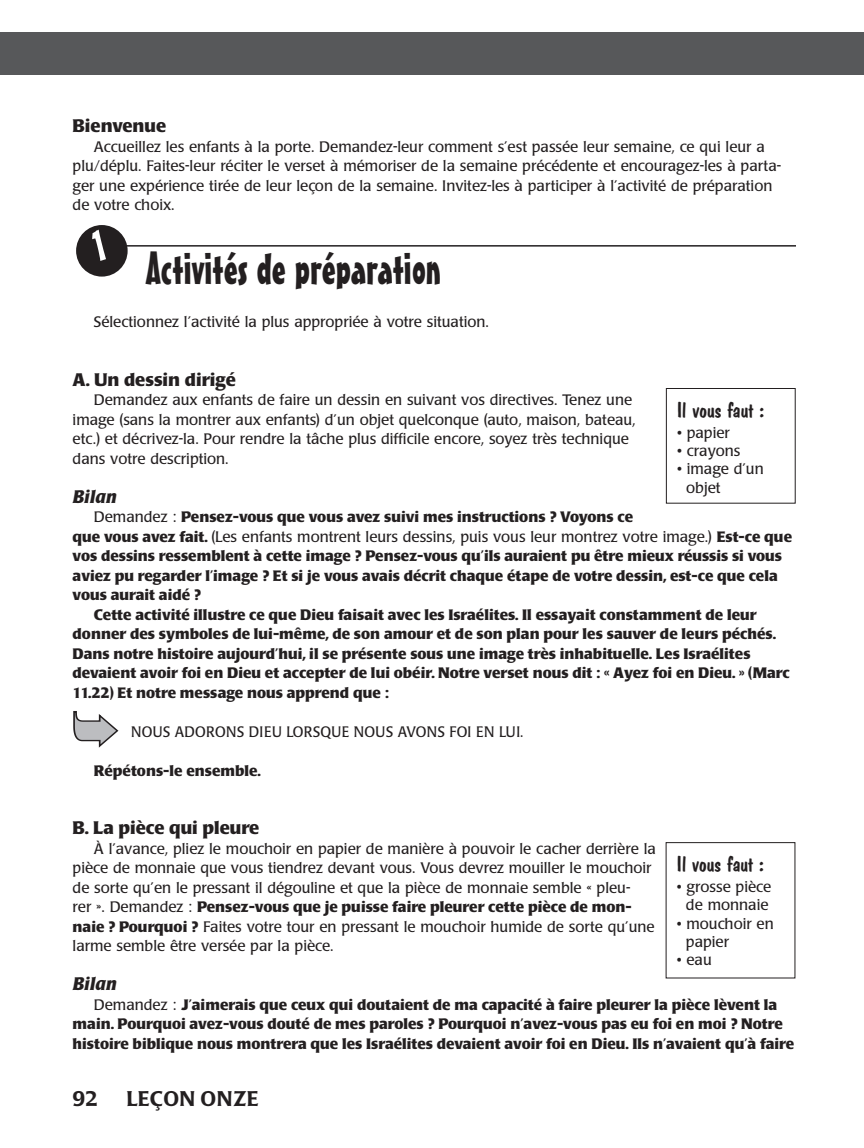
<style>
.page{position:relative;width:864px;height:1148px;background:#fff}
.page>*{position:absolute;margin:0;border:0;box-sizing:border-box;transform-origin:0 0}
.t1{font:45px "Mister Earl BT";color:#231f20}
.t2{font:21px "Dom Casual D";color:#231f20;scale:1.05 1}
.t3{font:500 21px "Poppl Laudatio";letter-spacing:.02em;color:#231f20}
.t4{font:700 18px "Poppl Laudatio";color:#231f20}
.t5{font:italic 700 18px "Poppl Laudatio";color:#231f20}
.t6{font:15px/19.5px "Poppl Laudatio";color:#231f20}
.t7{font:700 15px/19.5px "Poppl Laudatio";color:#231f20}
.t8{font:15px "Poppl Laudatio";letter-spacing:.02em;color:#231f20;scale:.95 1}
.s1{font-weight:400}
.s2{font-weight:700}
</style>
<div class="page">
<div style="left:76px;top:225px;width:52px;height:51px;background:#231f20;border-radius:50%"></div>
<hr style="left:125px;top:245px;width:671px;height:1px;background:#231f20">
<div style="left:0;top:32px;width:864px;height:42px;background:#57585a"></div>
<div style="left:666px;top:388px;width:130px;height:115px;border:1px solid #231f20"></div>
<svg style="left:73px;top:711px;width:45px;height:36px"></svg>
<p class="t4" style="left:73px;top:119px;width:95px">Bienvenue</p>
<p class="t6" style="left:73px;top:138px;width:710px;text-indent:21px">Accueillez les enfants à la porte. Demandez-leur comment s’est passée leur semaine, ce qui leur a plu/déplu. Faites-leur réciter le verset à mémoriser de la semaine précédente et encouragez-les à parta&shy;ger une expérience tirée de leur leçon de la semaine. Invitez-les à participer à l’activité de préparation de votre choix.</p>
<h1 class="t1" style="left:146px;top:252px;width:297px">Activités de préparation</h1>
<p class="t6" style="left:94px;top:314px;width:397px">Sélectionnez l’activité la plus appropriée à votre situation.</p>
<p class="t4" style="left:73px;top:372px;width:165px">A. Un dessin dirigé</p>
<p class="t6" style="left:73px;top:392px;width:565px;text-indent:21px">Demandez aux enfants de faire un dessin en suivant vos directives. Tenez une image (sans la montrer aux enfants) d’un objet quelconque (auto, maison, bateau, etc.) et décrivez-la. Pour rendre la tâche plus difficile encore, soyez très technique dans votre description.</p>
<p class="t5" style="left:73px;top:489px;width:46px">Bilan</p>
<p class="t7" style="left:94px;top:509px;width:541px"><span class="s1">Demandez :</span> Pensez-vous que vous avez suivi mes instructions ? Voyons ce</p>
<p class="t6" style="left:73px;top:528px;width:721px"><span class="s2">que vous avez fait.</span> (Les enfants montrent leurs dessins, puis vous leur montrez votre image.) <span class="s2">Est-ce que</span></p>
<p class="t7" style="left:73px;top:548px;width:711px">vos dessins ressemblent à cette image ? Pensez-vous qu’ils auraient pu être mieux réussis si vous</p>
<p class="t7" style="left:73px;top:567px;width:707px">aviez pu regarder l’image ? Et si je vous avais décrit chaque étape de votre dessin, est-ce que cela</p>
<p class="t7" style="left:73px;top:587px;width:130px">vous aurait aidé ?</p>
<p class="t7" style="left:94px;top:606px;width:664px">Cette activité illustre ce que Dieu faisait avec les Israélites. Il essayait constamment de leur</p>
<p class="t7" style="left:73px;top:626px;width:705px">donner des symboles de lui-même, de son amour et de son plan pour les sauver de leurs péchés.</p>
<p class="t7" style="left:73px;top:645px;width:679px">Dans notre histoire aujourd’hui, il se présente sous une image très inhabituelle. Les Israélites</p>
<p class="t7" style="left:73px;top:665px;width:718px">devaient avoir foi en Dieu et accepter de lui obéir. Notre verset nous dit : « Ayez foi en Dieu. » (Marc</p>
<p class="t7" style="left:73px;top:684px;width:318px">11.22) Et notre message nous apprend que :</p>
<p class="t8" style="left:131px;top:725px;width:415px">NOUS ADORONS DIEU LORSQUE NOUS AVONS FOI EN LUI.</p>
<p class="t7" style="left:94px;top:762px;width:168px">Répétons-le ensemble.</p>
<h2 class="t2" style="left:677px;top:397px;width:84px">Il vous faut :</h2>
<p class="t6" style="left:677px;top:424px;width:54px">• papier</p>
<p class="t6" style="left:677px;top:442px;width:65px">• crayons</p>
<p class="t6" style="left:686px;top:461px;width:79px;line-height:18.3px;text-indent:-9px">• image d’un objet</p>
<p class="t4" style="left:73px;top:821px;width:188px">B. La pièce qui pleure</p>
<p class="t6" style="left:73px;top:840px;width:585px;text-indent:21px">À l’avance, pliez le mouchoir en papier de manière à pouvoir le cacher derrière la pièce de monnaie que vous tiendrez devant vous. Vous devrez mouiller le mouchoir de sorte qu’en le pressant il dégouline et que la pièce de monnaie semble « pleu-<br>rer ». Demandez : <span class="s2">Pensez-vous que je puisse faire pleurer cette pièce de mon&shy;naie ? Pourquoi ?</span> Faites votre tour en pressant le mouchoir humide de sorte qu’une larme semble être versée par la pièce.</p>
<p class="t5" style="left:73px;top:977px;width:46px">Bilan</p>
<p class="t7" style="left:73px;top:996px;width:723px;text-indent:21px"><span class="s1">Demandez :</span> J’aimerais que ceux qui doutaient de ma capacité à faire pleurer la pièce lèvent la main. Pourquoi avez-vous douté de mes paroles ? Pourquoi n’avez-vous pas eu foi en moi ? Notre histoire biblique nous montrera que les Israélites devaient avoir foi en Dieu. Ils n’avaient qu’à faire</p>
<h2 class="t2" style="left:677px;top:851px;width:84px">Il vous faut :</h2>
<p class="t6" style="left:677px;top:879px;width:96px;line-height:18.3px;text-align:center">• grosse pièce de monnaie</p>
<p class="t6" style="left:686px;top:915px;width:89px;line-height:18.3px;text-indent:-9px">• mouchoir en papier</p>
<p class="t6" style="left:677px;top:951px;width:36px">• eau</p>
<h2 class="t3" style="left:73px;top:1090px;width:27px">92</h2>
<h2 class="t3" style="left:127px;top:1090px;width:134px">LEÇON ONZE</h2>
</div>
